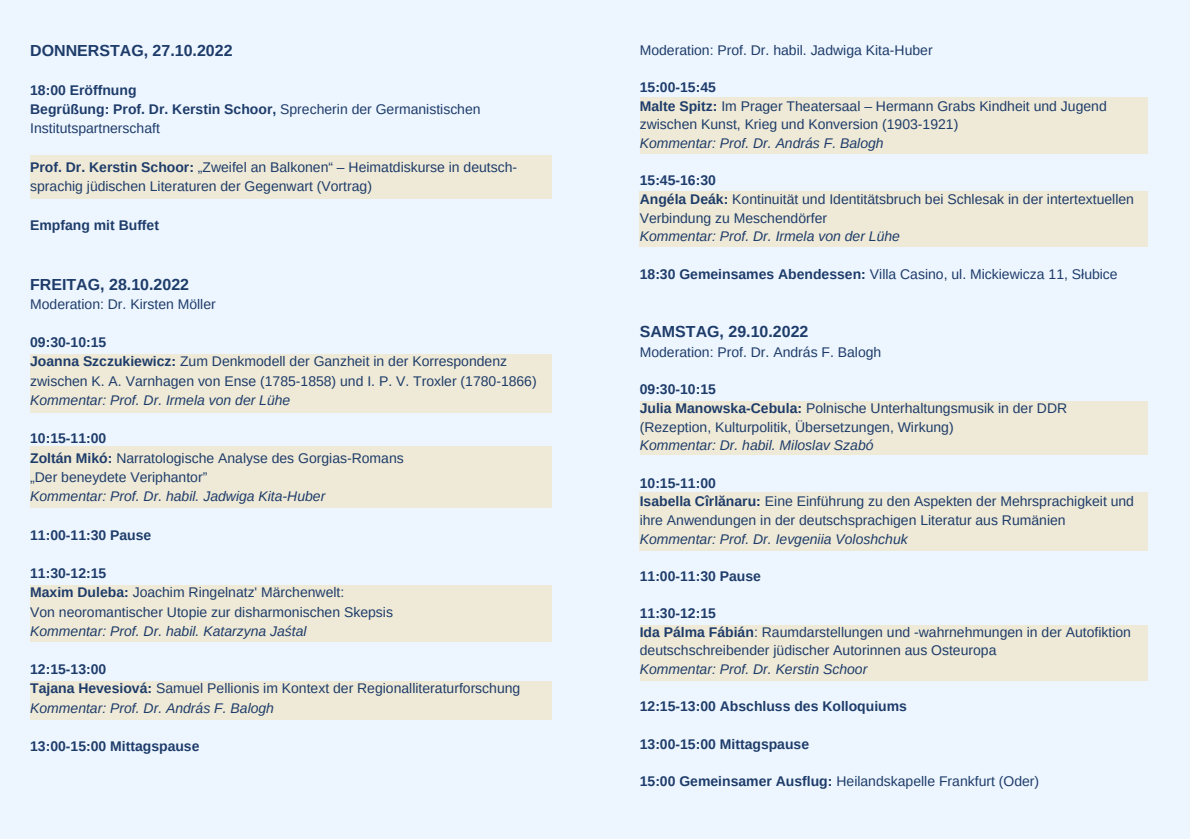
<style>
.page{position:relative;width:1190px;height:839px;background:#fff}
.page>*{position:absolute;margin:0;border:0;box-sizing:border-box;transform-origin:0 0}
.t1{font:700 16px "Arimo";color:#1e3c6a}
.t2{font:14px/19.2px "Arimo";color:#1e3c6a}
.t3{font:italic 14px "Arimo";color:#1e3c6a}
.t4{font:700 14px "Arimo";color:#1e3c6a}
.s1{font-weight:700}
.s2{font-style:italic}
</style>
<div class="page">
<div style="left:0;top:0;width:1190px;height:838px;background:#edf6ff"></div>
<div style="left:30px;top:155px;width:522px;height:43px;background:#efead7"></div>
<div style="left:30px;top:354px;width:522px;height:58px;background:#efead7"></div>
<div style="left:30px;top:446px;width:522px;height:62px;background:#efead7"></div>
<div style="left:30px;top:585px;width:522px;height:57px;background:#efead7"></div>
<div style="left:30px;top:681px;width:522px;height:39px;background:#efead7"></div>
<div style="left:640px;top:625px;width:508px;height:55px;background:#efead7"></div>
<div style="left:640px;top:97px;width:508px;height:57px;background:#efead7"></div>
<div style="left:640px;top:191px;width:508px;height:56px;background:#efead7"></div>
<div style="left:640px;top:401px;width:508px;height:54px;background:#efead7"></div>
<div style="left:640px;top:492px;width:508px;height:59px;background:#efead7"></div>
<p class="t1" style="left:30px;top:42px;width:204px">DONNERSTAG, 27.10.2022</p>
<p class="t2" style="left:30px;top:80px;width:452px"><span class="s1">18:00 Eröffnung<br>Begrüßung: Prof. Dr. Kerstin Schoor,</span> Sprecherin der Germanistischen<br>Institutspartnerschaft</p>
<p class="t2" style="left:30px;top:157px;width:488px"><span class="s1">Prof. Dr. Kerstin Schoor:</span> „Zweifel an Balkonen“ – Heimatdiskurse in deutsch&shy;sprachig jüdischen Literaturen der Gegenwart (Vortrag)</p>
<p class="t4" style="left:30px;top:217px;width:130px">Empfang mit Buffet</p>
<p class="t1" style="left:30px;top:275px;width:160px">FREITAG, 28.10.2022</p>
<p class="t2" style="left:30px;top:294px;width:187px">Moderation: Dr. Kirsten Möller</p>
<p class="t2" style="left:30px;top:333px;width:508px"><span class="s1">09:30-10:15<br>Joanna Szczukiewicz:</span> Zum Denkmodell der Ganzheit in der Korrespondenz zwischen K. A. Varnhagen von Ense (1785-1858) und I. P. V. Troxler (1780-1866)</p>
<p class="t3" style="left:30px;top:392px;width:262px">Kommentar: Prof. Dr. Irmela von der Lühe</p>
<p class="t2" style="left:30px;top:429px;width:375px"><span class="s1">10:15-11:00<br>Zoltán Mikó:</span> Narratologische Analyse des Gorgias-Romans „Der beneydete Veriphantor”</p>
<p class="t3" style="left:30px;top:488px;width:297px">Kommentar: Prof. Dr. habil. Jadwiga Kita-Huber</p>
<p class="t4" style="left:30px;top:527px;width:123px">11:00-11:30 Pause</p>
<p class="t2" style="left:30px;top:563px;width:364px"><span class="s1">11:30-12:15<br>Maxim Duleba:</span> Joachim Ringelnatz' Märchenwelt:<br>Von neoromantischer Utopie zur disharmonischen Skepsis</p>
<p class="t3" style="left:30px;top:623px;width:278px">Kommentar: Prof. Dr. habil. Katarzyna Jaśtal</p>
<p class="t2" style="left:30px;top:659px;width:492px"><span class="s1">12:15-13:00<br>Tajana Hevesiová:</span> Samuel Pellionis im Kontext der Regionalliteraturforschung<br><span class="s2">Kommentar: Prof. Dr. András F. Balogh</span></p>
<p class="t4" style="left:30px;top:738px;width:171px">13:00-15:00 Mittagspause</p>
<p class="t2" style="left:640px;top:40px;width:294px">Moderation: Prof. Dr. habil. Jadwiga Kita-Huber</p>
<p class="t2" style="left:640px;top:78px;width:469px;line-height:18.6px"><span class="s1">15:00-15:45<br>Malte Spitz:</span> Im Prager Theatersaal – Hermann Grabs Kindheit und Jugend zwischen Kunst, Krieg und Konversion (1903-1921)</p>
<p class="t3" style="left:640px;top:135px;width:245px">Kommentar: Prof. Dr. András F. Balogh</p>
<p class="t2" style="left:640px;top:171px;width:496px;line-height:18.6px"><span class="s1">15:45-16:30<br>Angéla Deák:</span> Kontinuität und Identitätsbruch bei Schlesak in der intertextuellen<br>Verbindung zu Meschendörfer</p>
<p class="t3" style="left:640px;top:229px;width:262px">Kommentar: Prof. Dr. Irmela von der Lühe</p>
<p class="t2" style="left:640px;top:264px;width:479px"><span class="s1">18:30 Gemeinsames Abendessen:</span> Villa Casino, ul. Mickiewicza 11, Słubice</p>
<p class="t1" style="left:640px;top:322px;width:170px">SAMSTAG, 29.10.2022</p>
<p class="t2" style="left:640px;top:342px;width:243px">Moderation: Prof. Dr. András F. Balogh</p>
<p class="t2" style="left:640px;top:380px;width:429px;line-height:18.6px"><span class="s1">09:30-10:15<br>Julia Manowska-Cebula:</span> Polnische Unterhaltungsmusik in der DDR (Rezeption, Kulturpolitik, Übersetzungen, Wirkung)</p>
<p class="t3" style="left:640px;top:437px;width:235px">Kommentar: Dr. habil. Miloslav Szabó</p>
<p class="t2" style="left:640px;top:473px;width:496px;line-height:18.6px"><span class="s1">10:15-11:00<br>Isabella Cîrlănaru:</span> Eine Einführung zu den Aspekten der Mehrsprachigkeit und ihre Anwendungen in der deutschsprachigen Literatur aus Rumänien</p>
<p class="t3" style="left:640px;top:531px;width:270px">Kommentar: Prof. Dr. Ievgeniia Voloshchuk</p>
<p class="t4" style="left:640px;top:568px;width:123px">11:00-11:30 Pause</p>
<p class="t2" style="left:640px;top:604px;width:493px;line-height:18.6px"><span class="s1">11:30-12:15<br>Ida Pálma Fábián</span>: Raumdarstellungen und -wahrnehmungen in der Autofiktion deutschschreibender jüdischer Autorinnen aus Osteuropa</p>
<p class="t3" style="left:640px;top:661px;width:229px">Kommentar: Prof. Dr. Kerstin Schoor</p>
<p class="t4" style="left:640px;top:698px;width:269px">12:15-13:00 Abschluss des Kolloquiums</p>
<p class="t4" style="left:640px;top:736px;width:171px">13:00-15:00 Mittagspause</p>
<p class="t2" style="left:640px;top:771px;width:401px"><span class="s1">15:00 Gemeinsamer Ausflug:</span> Heilandskapelle Frankfurt (Oder)</p>
</div>
